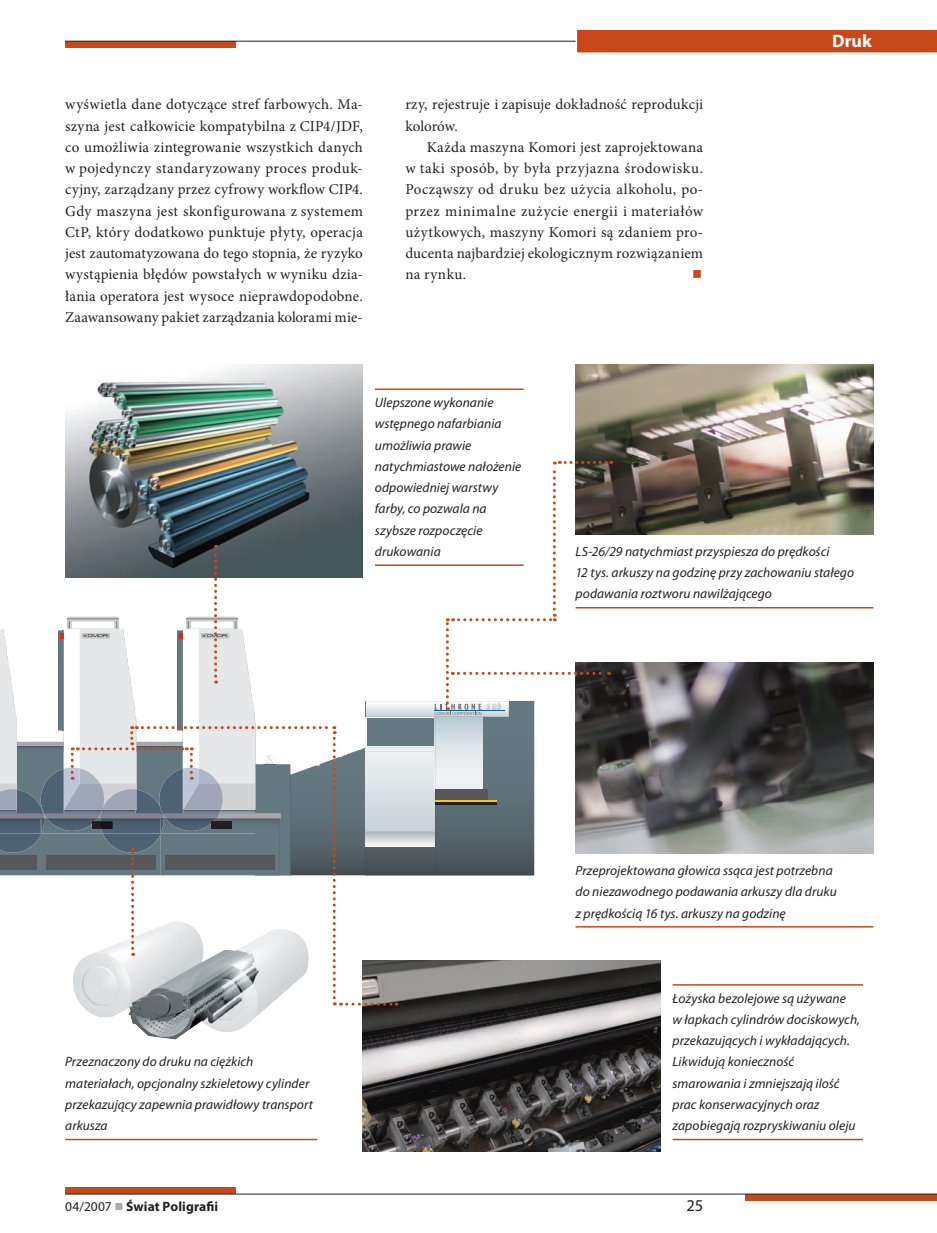
<style>
.page{position:relative;width:937px;height:1233px;background:#fff}
.page>*{position:absolute;margin:0;border:0;box-sizing:border-box;transform-origin:0 0}
.t1{font:700 18px "Myriad Pro";color:#fff}
.t2{font:16.5px "Myriad Pro";color:#231f20}
.t3{font:15px/21.3px "Minion Pro";letter-spacing:.005em;color:#231f20;text-align:justify}
.t4{font:15px "Newspaper Pi Normal";color:#c74919}
.t5{font:italic 13.5px/21.3px "Myriad Pro";letter-spacing:.005em;color:#231f20}
.t6{font:700 13.5px "Myriad Pro";letter-spacing:.01em;color:#231f20}
.s1{font-weight:400}
.s2{font-family:"Newspaper Pi Normal";font-weight:400;color:#a8a9ad}
</style>
<div class="page">
<svg style="left:746px;top:1194px;width:191px;height:6px"></svg>
<div style="left:65px;top:41px;width:170px;height:7px;background:#c74919"></div>
<div style="left:65px;top:1187px;width:170px;height:6px;background:#c74919"></div>
<hr style="left:65px;top:1193px;width:872px;height:1px;background:#231f20">
<hr style="left:65px;top:41px;width:872px;height:1px;background:#231f20">
<svg style="left:575px;top:29px;width:362px;height:24px;background:#ca5528"></svg>
<img style="left:65px;top:364px;width:298px;height:97px">
<img style="left:575px;top:364px;width:298px;height:170px">
<img style="left:612px;top:662px;width:261px;height:191px">
<hr style="left:375px;top:388px;width:149px;height:2px;background:#c74919">
<img style="left:82px;top:1005px;width:187px;height:34px">
<hr style="left:65px;top:1138px;width:252px;height:2px;background:#c74919">
<hr style="left:575px;top:607px;width:298px;height:1px;background:#c74919">
<hr style="left:575px;top:926px;width:298px;height:1px;background:#c74919">
<img style="left:363px;top:960px;width:297px;height:191px">
<hr style="left:672px;top:984px;width:191px;height:1px;background:#c74919">
<hr style="left:672px;top:1138px;width:191px;height:2px;background:#c74919">
<svg style="left:0;top:461px;width:612px;height:544px"></svg>
<p class="t3" style="left:65px;top:95px;width:299px">wyświetla dane dotyczące stref farbowych. Ma&shy;szyna jest całkowicie kompatybilna z CIP4/JDF, co umożliwia zintegrowanie wszystkich danych w pojedynczy standaryzowany proces produk&shy;cyjny, zarządzany przez cyfrowy workflow CIP4.<br>Gdy maszyna jest skonfigurowana z systemem CtP, który dodatkowo punktuje płyty, operacja jest zautomatyzowana do tego stopnia, że ryzyko wystąpienia błędów powstałych w wyniku dzia&shy;łania operatora jest wysoce nieprawdopodobne.<br>Zaawansowany pakiet zarządzania kolorami mie-</p>
<p class="t3" style="left:405px;top:95px;width:299px">rzy, rejestruje i zapisuje dokładność reprodukcji kolorów.</p>
<p class="t3" style="left:405px;top:137px;width:299px;text-indent:21px">Każda maszyna Komori jest zaprojektowana w taki sposób, by była przyjazna środowisku.<br>Począwszy od druku bez użycia alkoholu, po&shy;przez minimalne zużycie energii i materiałów użytkowych, maszyny Komori są zdaniem pro&shy;ducenta najbardziej ekologicznym rozwiązaniem na rynku.</p>
<p class="t4" style="left:692px;top:266px;width:12px">r</p>
<p class="t1" style="left:832px;top:34px;width:41px">Druk</p>
<p class="t5" style="left:375px;top:393px;width:148px">Ulepszone wykonanie wstępnego nafarbiania umożliwia prawie natychmiastowe nałożenie odpowiedniej warstwy farby, co pozwala na szybsze rozpoczęcie drukowania</p>
<p class="t5" style="left:575px;top:542px;width:280px">LS-26/29 natychmiast przyspiesza do prędkości<br>12 tys. arkuszy na godzinę przy zachowaniu stałego podawania roztworu nawilżającego</p>
<p class="t5" style="left:65px;top:1052px;width:249px">Przeznaczony do druku na ciężkich materiałach, opcjonalny szkieletowy cylinder przekazujący zapewnia prawidłowy transport arkusza</p>
<p class="t5" style="left:575px;top:860px;width:263px">Przeprojektowana głowica ssąca jest potrzebna do niezawodnego podawania arkuszy dla druku z prędkością 16 tys. arkuszy na godzinę</p>
<p class="t5" style="left:672px;top:988px;width:189px">Łożyska bezolejowe są używane<br>w łapkach cylindrów dociskowych, przekazujących i wykładających.<br>Likwidują konieczność smarowania i zmniejszają ilość prac konserwacyjnych oraz zapobiegają rozpryskiwaniu oleju</p>
<p class="t6" style="left:65px;top:1201px;width:155px"><span class="s1">04/2007</span> <span class="s2">r</span> Świat Poligrafii</p>
<p class="t2" style="left:686px;top:1199px;width:18px">25</p>
</div>
